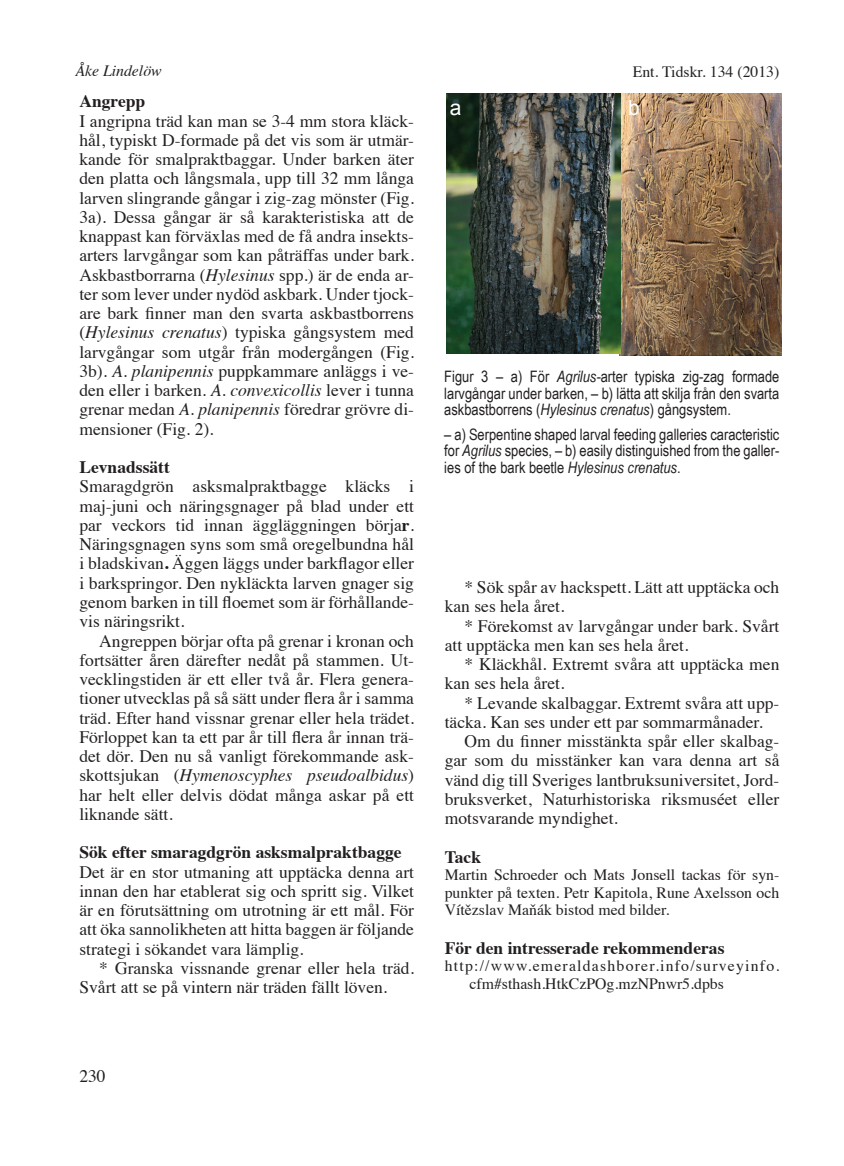
<style>
.page{position:relative;width:844px;height:1166px;background:#fff}
.page>*{position:absolute;margin:0;border:0;box-sizing:border-box;transform-origin:0 0}
.t1{font:21px "Arial";color:#fff}
.t2{font:17.5px/19.2px "Times";color:#231f20;text-align:justify}
.t3{font:700 17.5px "Times";color:#231f20}
.t4{font:15.75px/16.6px "Arial Narrow";color:#231f20;text-align:justify}
.t5{font:15.75px/17.5px "Times";color:#231f20;text-align:justify}
.t6{font:15.75px/17.5px "Times";letter-spacing:.075em;color:#231f20}
.t7{font:italic 15.75px "Times";color:#231f20}
.s1{font-style:italic}
.s2{font-weight:700}
</style>
<div class="page">
<img style="left:619px;top:94px;width:161px;height:262px">
<img style="left:446px;top:94px;width:174px;height:260px">
<p class="t7" style="left:75px;top:57px;width:88px">Åke Lindelöw</p>
<p class="t5" style="left:632px;top:62px;width:148px">Ent. Tidskr. 134 (2013)</p>
<p class="t3" style="left:79px;top:85px;width:67px">Angrepp</p>
<p class="t2" style="left:79px;top:110px;width:336px">I angripna träd kan man se 3-4 mm stora kläck&shy;hål, typiskt D-formade på det vis som är utmär&shy;kande för smalpraktbaggar. Under barken äter den platta och långsmala, upp till 32 mm långa larven slingrande gångar i zig-zag mönster (Fig.<br>3a). Dessa gångar är så karakteristiska att de knappast kan förväxlas med de få andra insekts&shy;arters larvgångar som kan påträffas under bark.<br>Askbastborrarna (<span class="s1">Hylesinus</span> spp.) är de enda ar&shy;ter som lever under nydöd askbark. Under tjock&shy;are bark finner man den svarta askbastborrens (<span class="s1">Hylesinus crenatus</span>) typiska gångsystem med larvgångar som utgår från modergången (Fig.<br>3b). <span class="s1">A. planipennis</span> puppkammare anläggs i ve&shy;den eller i barken. <span class="s1">A. convexicollis</span> lever i tunna grenar medan <span class="s1">A. planipennis</span> föredrar grövre di&shy;mensioner (Fig. 2).</p>
<p class="t3" style="left:79px;top:450px;width:92px">Levnadssätt</p>
<p class="t2" style="left:79px;top:475px;width:336px">Smaragdgrön asksmalpraktbagge kläcks i maj-juni och näringsgnager på blad under ett par veckors tid innan äggläggningen börja<span class="s2">r</span>.<br>Näringsgnagen syns som små oregelbundna hål i bladskivan<span class="s2">.</span> Äggen läggs under barkflagor eller i barkspringor. Den nykläckta larven gnager sig genom barken in till floemet som är förhållande&shy;vis näringsrikt.</p>
<p class="t2" style="left:79px;top:629px;width:336px;text-indent:20px">Angreppen börjar ofta på grenar i kronan och fortsätter åren därefter nedåt på stammen. Ut&shy;vecklingstiden är ett eller två år. Flera genera&shy;tioner utvecklas på så sätt under flera år i samma träd. Efter hand vissnar grenar eller hela trädet.<br>Förloppet kan ta ett par år till flera år innan trä&shy;det dör. Den nu så vanligt förekommande ask&shy;skottsjukan (<span class="s1">Hymenoscyphes pseudoalbidus</span>) har helt eller delvis dödat många askar på ett liknande sätt.</p>
<p class="t3" style="left:79px;top:835px;width:323px">Sök efter smaragdgrön asksmalpraktbagge</p>
<p class="t2" style="left:79px;top:860px;width:336px">Det är en stor utmaning att upptäcka denna art innan den har etablerat sig och spritt sig. Vilket är en förutsättning om utrotning är ett mål. För att öka sannolikheten att hitta baggen är följande strategi i sökandet vara lämplig.</p>
<p class="t2" style="left:79px;top:957px;width:336px;text-indent:20px">* Granska vissnande grenar eller hela träd.<br>Svårt att se på vintern när träden fällt löven.</p>
<p class="t1" style="left:449px;top:93px;width:13px">a</p>
<p class="t1" style="left:628px;top:93px;width:13px">b</p>
<p class="t4" style="left:444px;top:368px;width:336px">Figur 3 – a) För <span class="s1">Agrilus-</span>arter typiska zig-zag formade larvgångar under barken, – b) lätta att skilja från den svarta askbastborrens (<span class="s1">Hylesinus crenatus</span>) gångsystem.</p>
<p class="t4" style="left:444px;top:425px;width:336px">– a) Serpentine shaped larval feeding galleries caracteristic for <span class="s1">Agrilus</span> species, – b) easily distinguished from the galler&shy;ies of the bark beetle <span class="s1">Hylesinus crenatus</span>.</p>
<p class="t2" style="left:444px;top:576px;width:336px;text-indent:20px">* Sök spår av hackspett. Lätt att upptäcka och kan ses hela året.</p>
<p class="t2" style="left:444px;top:614px;width:336px;text-indent:20px">* Förekomst av larvgångar under bark. Svårt att upptäcka men kan ses hela året.</p>
<p class="t2" style="left:444px;top:653px;width:336px;text-indent:20px">* Kläckhål. Extremt svåra att upptäcka men kan ses hela året.</p>
<p class="t2" style="left:464px;top:691px;width:316px">* Levande skalbaggar. Extremt svåra att upp-</p>
<p class="t2" style="left:444px;top:711px;width:319px">täcka. Kan ses under ett par sommarmånader.</p>
<p class="t2" style="left:464px;top:730px;width:316px">Om du finner misstänkta spår eller skalbag-</p>
<p class="t2" style="left:444px;top:749px;width:336px">gar som du misstänker kan vara denna art så</p>
<p class="t2" style="left:444px;top:768px;width:336px">vänd dig till Sveriges lantbruksuniversitet, Jord-</p>
<p class="t2" style="left:444px;top:788px;width:336px">bruksverket, Naturhistoriska riksmuséet eller</p>
<p class="t2" style="left:444px;top:807px;width:175px">motsvarande myndighet.</p>
<p class="t3" style="left:444px;top:840px;width:38px">Tack</p>
<p class="t5" style="left:444px;top:865px;width:336px">Martin Schroeder och Mats Jonsell tackas för syn&shy;punkter på texten. Petr Kapitola, Rune Axelsson och Vítězslav Maňák bistod med bilder.</p>
<p class="t3" style="left:444px;top:931px;width:281px">För den intresserade rekommenderas</p>
<p class="t6" style="left:469px;top:956px;width:311px;text-indent:-25px">http://www.emeraldashborer.info/surveyinfo. cfm#sthash.HtkCzPOg.mzNPnwr5.dpbs</p>
<p class="t2" style="left:79px;top:1065px;width:28px">230</p>
</div>
